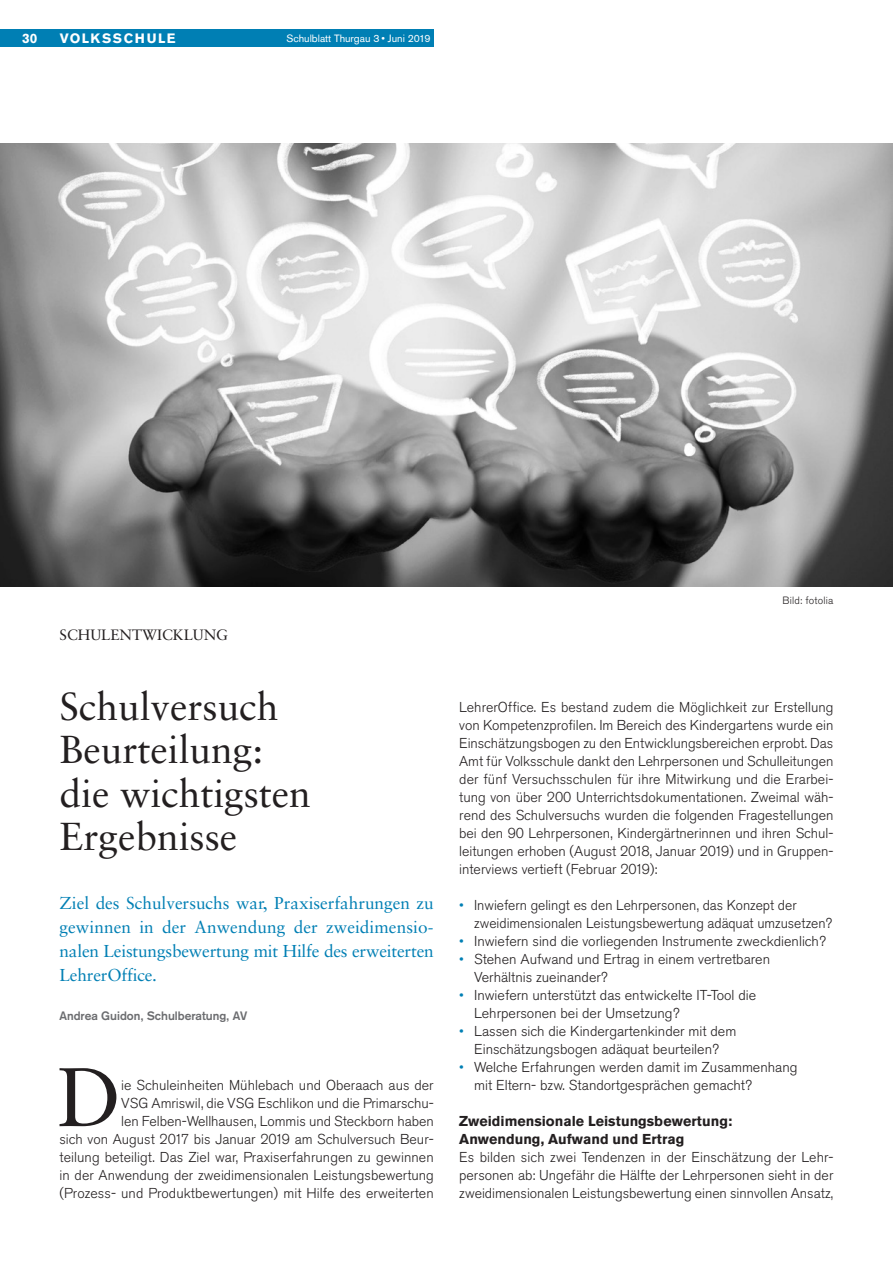
<style>
.page{position:relative;width:893px;height:1263px;background:#fff}
.page>*{position:absolute;margin:0;border:0;box-sizing:border-box;transform-origin:0 0}
.t1{font:83.1px "Sabon";color:#231f20}
.t2{font:39px/43.5px "Sabon";color:#231f20}
.t3{font:17.25px/24px "Sabon";letter-spacing:-.01em;color:#007fb4;text-align:justify}
.t4{font:15px "Sabon";color:#231f20}
.t5{font:300 14.25px/18px "Akzidenz Grotesk BQ";color:#231f20}
.t6{font:700 14.25px/18px "Akzidenz Grotesk BQ";color:#231f20}
.t7{font:700 13.5px "Akzidenz Grotesk BQ";letter-spacing:.11em;color:#fff}
.t8{font:700 12px "Akzidenz Grotesk";color:#6c6d70}
.t9{font:10.5px "Akzidenz Grotesk BQ";color:#fff}
.t10{font:300 10.5px "Akzidenz Grotesk BQ";letter-spacing:.02em;color:#231f20}
.s1{color:#007fb4}
</style>
<div class="page">
<img style="left:0;top:144px;width:893px;height:442px">
<div style="left:0;top:30px;width:434px;height:17px;background:#007fb4"></div>
<p class="t7" style="left:22px;top:31px;width:17px">30</p>
<p class="t7" style="left:60px;top:31px;width:118px">VOLKSSCHULE</p>
<p class="t9" style="left:287px;top:32px;width:145px">Schulblatt Thurgau 3 • Juni 2019</p>
<p class="t4" style="left:60px;top:626px;width:170px">SCHULENTWICKLUNG</p>
<h2 class="t2" style="left:60px;top:684px;width:253px">Schulversuch<br>Beurteilung: die wichtigsten<br>Ergebnisse</h2>
<p class="t3" style="left:60px;top:890px;width:376px">Ziel des Schulversuchs war, Praxiserfahrungen zu gewinnen in der Anwendung der zweidimensio&shy;nalen Leistungsbewertung mit Hilfe des erweiterten LehrerOffice.</p>
<p class="t8" style="left:60px;top:1008px;width:189px">Andrea Guidon, Schulberatung, AV</p>
<h1 class="t1" style="left:57px;top:1048px;width:66px">D</h1>
<p class="t5" style="left:60px;top:1076px;width:376px;text-align:right">ie Schuleinheiten Mühlebach und Oberaach aus der<br>VSG Amriswil, die VSG Eschlikon und die Primarschu-<br>len Felben-Wellhausen, Lommis und Steckborn haben<br>sich von August 2017 bis Januar 2019 am Schulversuch Beur&shy;teilung beteiligt. Das Ziel war, Praxiserfahrungen zu gewinnen in der Anwendung der zweidimensionalen Leistungsbewertung (Prozess- und Produktbewertungen) mit Hilfe des erweiterten</p>
<p class="t10" style="left:782px;top:595px;width:52px">Bild: fotolia</p>
<p class="t5" style="left:459px;top:698px;width:376px;text-align:justify">LehrerOffice. Es bestand zudem die Möglichkeit zur Erstellung von Kompetenzprofilen. Im Bereich des Kindergartens wurde ein Einschätzungsbogen zu den Entwicklungsbereichen erprobt. Das Amt für Volksschule dankt den Lehrpersonen und Schulleitungen der fünf Versuchsschulen für ihre Mitwirkung und die Erarbei&shy;tung von über 200 Unterrichtsdokumentationen. Zweimal wäh&shy;rend des Schulversuchs wurden die folgenden Fragestellungen bei den 90 Lehrpersonen, Kindergärtnerinnen und ihren Schul&shy;leitungen erhoben (August 2018, Januar 2019) und in Gruppen&shy;interviews vertieft (Februar 2019):</p>
<p class="t5" style="left:474px;top:896px;width:360px;text-indent:-15px"><span class="s1">•</span> Inwiefern gelingt es den Lehrpersonen, das Konzept der zweidimensionalen Leistungsbewertung adäquat umzusetzen?</p>
<p class="t5" style="left:459px;top:932px;width:368px"><span class="s1">•</span> Inwiefern sind die vorliegenden Instrumente zweckdienlich?</p>
<p class="t5" style="left:474px;top:950px;width:297px;text-indent:-15px"><span class="s1">•</span> Stehen Aufwand und Ertrag in einem vertretbaren<br>Verhältnis zueinander?</p>
<p class="t5" style="left:474px;top:986px;width:284px;text-indent:-15px"><span class="s1">•</span> Inwiefern unterstützt das entwickelte IT-Tool die<br>Lehrpersonen bei der Umsetzung?</p>
<p class="t5" style="left:459px;top:1022px;width:279px;text-align:center"><span class="s1">•</span> Lassen sich die Kindergartenkinder mit dem<br>Einschätzungsbogen adäquat beurteilen?</p>
<p class="t5" style="left:474px;top:1058px;width:325px;text-indent:-15px"><span class="s1">•</span> Welche Erfahrungen werden damit im Zusammenhang mit Eltern- bzw. Standortgesprächen gemacht?</p>
<p class="t6" style="left:459px;top:1112px;width:274px">Zweidimensionale Leistungsbewertung:<br>Anwendung, Aufwand und Ertrag</p>
<p class="t5" style="left:459px;top:1148px;width:376px;text-align:justify">Es bilden sich zwei Tendenzen in der Einschätzung der Lehr&shy;personen ab: Ungefähr die Hälfte der Lehrpersonen sieht in der zweidimensionalen Leistungsbewertung einen sinnvollen Ansatz,</p>
</div>
